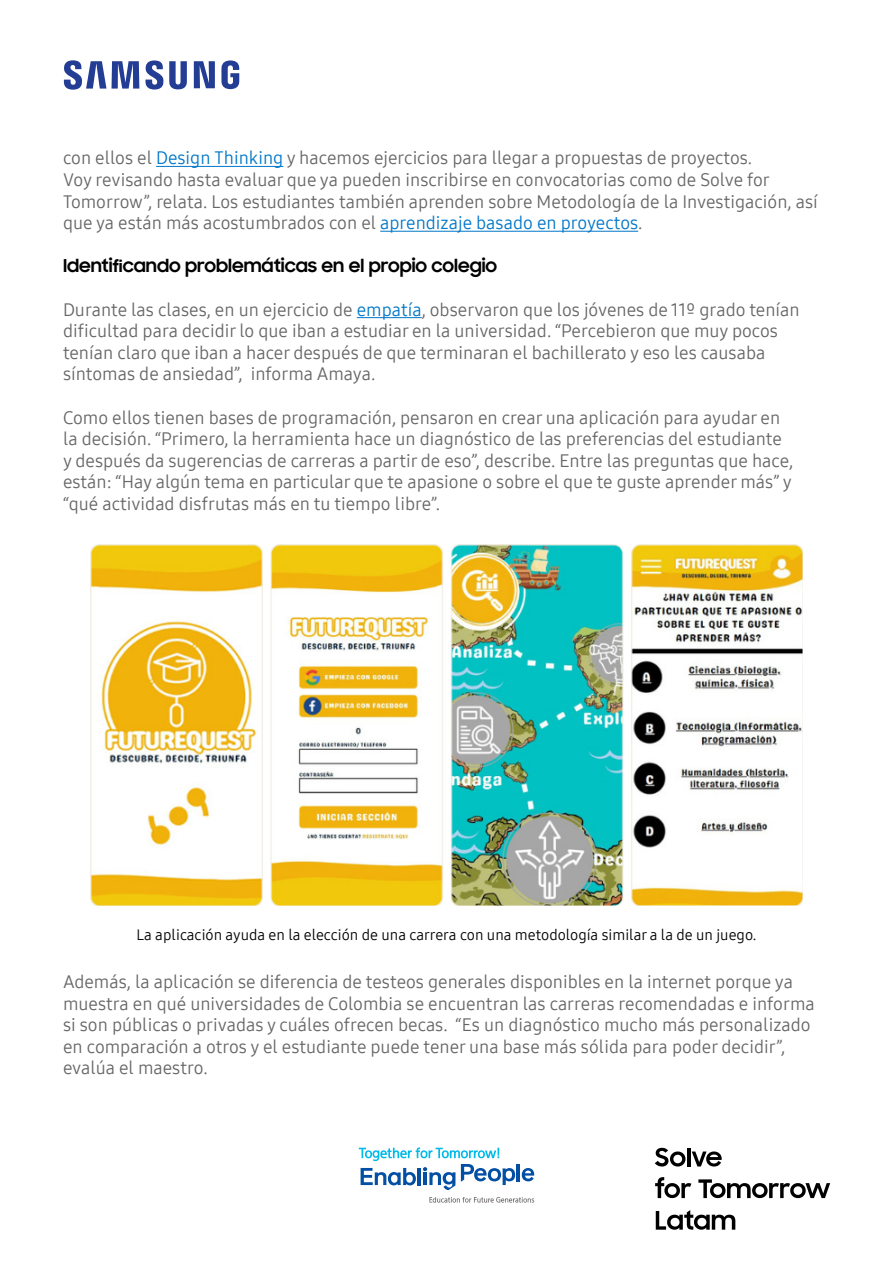
<style>
.page{position:relative;width:893px;height:1263px;background:#fff}
.page>*{position:absolute;margin:0;border:0;box-sizing:border-box;transform-origin:0 0}
.texto_corrido{font:18px/21.6px "Samsung One 400";color:#666}
.t1{font:700 18px "Samsung Sharp Sans";color:#000}
.legenda{font:15px "Samsung One 400";color:#000}
.s1{color:#0077c8}
</style>
<div class="page">
<svg style="left:64px;top:60px;width:175px;height:30px"></svg>
<svg style="left:655px;top:1148px;width:30px;height:18px"></svg>
<hr style="left:687px;top:1147px;width:3px;height:19px;background:#000">
<svg style="left:692px;top:1151px;width:30px;height:15px"></svg>
<svg style="left:655px;top:1177px;width:36px;height:21px"></svg>
<svg style="left:698px;top:1179px;width:132px;height:19px"></svg>
<svg style="left:656px;top:1210px;width:79px;height:20px"></svg>
<hr style="left:517px;top:1164px;width:3px;height:17px;background:#034fa3">
<svg style="left:522px;top:1168px;width:12px;height:13px"></svg>
<svg style="left:429px;top:1197px;width:105px;height:5px"></svg>
<svg style="left:359px;top:1147px;width:156px;height:43px"></svg>
<hr style="left:156px;top:166px;width:127px;height:1px;background:#0077c8">
<hr style="left:380px;top:231px;width:258px;height:1px;background:#0077c8">
<hr style="left:357px;top:317px;width:65px;height:1px;background:#0077c8">
<img style="left:90px;top:544px;width:712px;height:362px">
<p class="texto_corrido" style="left:63px;top:147px;width:756px">con ellos el <span class="s1">Design Thinking</span> y hacemos ejercicios para llegar a propuestas de proyectos.<br>Voy revisando hasta evaluar que ya pueden inscribirse en convocatorias como de Solve for Tomorrow”, relata. Los estudiantes también aprenden sobre Metodología de la Investigación, así que ya están más acostumbrados con el <span class="s1">aprendizaje basado en proyectos</span>.</p>
<h2 class="t1" style="left:63px;top:253px;width:436px">Identificando problemáticas en el propio colegio</h2>
<p class="texto_corrido" style="left:63px;top:298px;width:738px">Durante las clases, en un ejercicio de <span class="s1">empatía</span>, observaron que los jóvenes de 11º grado tenían dificultad para decidir lo que iban a estudiar en la universidad. “Percebieron que muy pocos tenían claro que iban a hacer después de que terminaran el bachillerato y eso les causaba síntomas de ansiedad”, informa Amaya.</p>
<p class="texto_corrido" style="left:63px;top:406px;width:732px">Como ellos tienen bases de programación, pensaron en crear una aplicación para ayudar en la decisión. “Primero, la herramienta hace un diagnóstico de las preferencias del estudiante y después da sugerencias de carreras a partir de eso”, describe. Entre las preguntas que hace, están: “Hay algún tema en particular que te apasione o sobre el que te guste aprender más” y “qué actividad disfrutas más en tu tiempo libre”.</p>
<p class="legenda" style="left:136px;top:924px;width:622px">La aplicación ayuda en la elección de una carrera con una metodología similar a la de un juego.</p>
<p class="texto_corrido" style="left:63px;top:971px;width:753px">Además, la aplicación se diferencia de testeos generales disponibles en la internet porque ya muestra en qué universidades de Colombia se encuentran las carreras recomendadas e informa si son públicas o privadas y cuáles ofrecen becas. “Es un diagnóstico mucho más personalizado en comparación a otros y el estudiante puede tener una base más sólida para poder decidir”, evalúa el maestro.</p>
</div>
